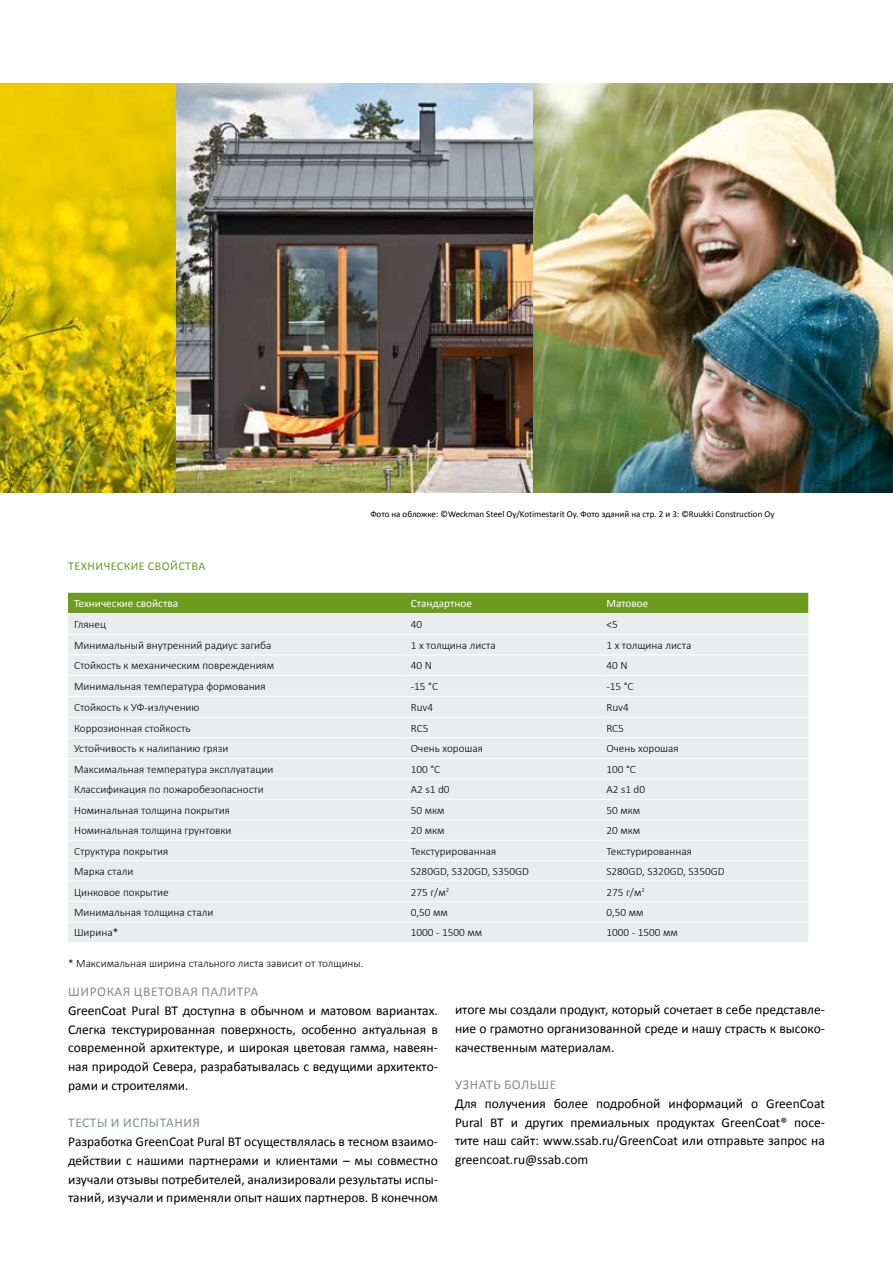
<style>
.page{position:relative;width:893px;height:1263px;background:#fff}
.page>*{position:absolute;margin:0;border:0;box-sizing:border-box;transform-origin:0 0}
.t1{font:13.5px/18.8px "Calibri";color:#000;text-align:justify}
.t2{font:13.5px "Calibri";letter-spacing:.04em;color:#868c95}
.t3{font:12px "Calibri";letter-spacing:.04em;color:#6c9c1f}
.t4{font:300 11.25px "Calibri";color:#000}
.t5{font:11.25px "Calibri";color:#fff}
.t6{font:9px "Calibri";color:#000}
</style>
<div class="page">
<div style="left:68px;top:593px;width:740px;height:20px;background:#6c9c1f"></div>
<div style="left:68px;top:614px;width:740px;height:328px;background:#ebecee"></div>
<hr style="left:68px;top:634px;width:337px;height:1px;background:#fff">
<hr style="left:405px;top:634px;width:195px;height:1px;background:#fff">
<hr style="left:600px;top:634px;width:208px;height:1px;background:#fff">
<hr style="left:68px;top:655px;width:337px;height:1px;background:#fff">
<hr style="left:405px;top:655px;width:195px;height:1px;background:#fff">
<hr style="left:600px;top:655px;width:208px;height:1px;background:#fff">
<hr style="left:68px;top:675px;width:337px;height:1px;background:#fff">
<hr style="left:405px;top:675px;width:195px;height:1px;background:#fff">
<hr style="left:600px;top:675px;width:208px;height:1px;background:#fff">
<hr style="left:68px;top:696px;width:337px;height:1px;background:#fff">
<hr style="left:405px;top:696px;width:195px;height:1px;background:#fff">
<hr style="left:600px;top:696px;width:208px;height:1px;background:#fff">
<hr style="left:68px;top:717px;width:337px;height:1px;background:#fff">
<hr style="left:405px;top:717px;width:195px;height:1px;background:#fff">
<hr style="left:600px;top:717px;width:208px;height:1px;background:#fff">
<hr style="left:68px;top:737px;width:337px;height:1px;background:#fff">
<hr style="left:405px;top:737px;width:195px;height:1px;background:#fff">
<hr style="left:600px;top:737px;width:208px;height:1px;background:#fff">
<hr style="left:68px;top:758px;width:337px;height:1px;background:#fff">
<hr style="left:405px;top:758px;width:195px;height:1px;background:#fff">
<hr style="left:600px;top:758px;width:208px;height:1px;background:#fff">
<hr style="left:68px;top:779px;width:337px;height:1px;background:#fff">
<hr style="left:405px;top:779px;width:195px;height:1px;background:#fff">
<hr style="left:600px;top:779px;width:208px;height:1px;background:#fff">
<hr style="left:68px;top:799px;width:337px;height:1px;background:#fff">
<hr style="left:405px;top:799px;width:195px;height:1px;background:#fff">
<hr style="left:600px;top:799px;width:208px;height:1px;background:#fff">
<hr style="left:68px;top:819px;width:337px;height:1px;background:#fff">
<hr style="left:405px;top:819px;width:195px;height:1px;background:#fff">
<hr style="left:600px;top:819px;width:208px;height:1px;background:#fff">
<hr style="left:68px;top:840px;width:337px;height:1px;background:#fff">
<hr style="left:405px;top:840px;width:195px;height:1px;background:#fff">
<hr style="left:600px;top:840px;width:208px;height:1px;background:#fff">
<hr style="left:68px;top:860px;width:337px;height:1px;background:#fff">
<hr style="left:405px;top:860px;width:195px;height:1px;background:#fff">
<hr style="left:600px;top:860px;width:208px;height:1px;background:#fff">
<hr style="left:68px;top:881px;width:337px;height:1px;background:#fff">
<hr style="left:405px;top:881px;width:195px;height:1px;background:#fff">
<hr style="left:600px;top:881px;width:208px;height:1px;background:#fff">
<hr style="left:68px;top:901px;width:337px;height:1px;background:#fff">
<hr style="left:405px;top:901px;width:195px;height:1px;background:#fff">
<hr style="left:600px;top:901px;width:208px;height:1px;background:#fff">
<hr style="left:68px;top:922px;width:337px;height:1px;background:#fff">
<hr style="left:405px;top:922px;width:195px;height:1px;background:#fff">
<hr style="left:600px;top:922px;width:208px;height:1px;background:#fff">
<img style="left:0;top:84px;width:893px;height:409px">
<img style="left:175px;top:84px;width:358px;height:409px">
<p class="t6" style="left:370px;top:509px;width:406px">Фото на обложке: ©Weckman Steel Oy/Kotimestarit Oy. Фото зданий на стр. 2 и 3: ©Ruukki Construction Oy</p>
<p class="t3" style="left:68px;top:559px;width:139px">ТЕХНИЧЕСКИЕ СВОЙСТВА</p>
<p class="t5" style="left:74px;top:596px;width:106px">Технические свойства</p>
<p class="t5" style="left:411px;top:596px;width:63px">Стандартное</p>
<p class="t5" style="left:606px;top:596px;width:44px">Матовое</p>
<p class="t4" style="left:74px;top:617px;width:34px">Глянец</p>
<p class="t4" style="left:411px;top:617px;width:13px">40</p>
<p class="t4" style="left:606px;top:617px;width:13px">&lt;5</p>
<p class="t4" style="left:74px;top:638px;width:199px">Минимальный внутренний радиус загиба</p>
<p class="t4" style="left:411px;top:638px;width:86px">1 х толщина листа</p>
<p class="t4" style="left:606px;top:638px;width:86px">1 х толщина листа</p>
<p class="t4" style="left:74px;top:659px;width:202px">Стойкость к механическим повреждениям</p>
<p class="t4" style="left:411px;top:659px;width:23px">40 N</p>
<p class="t4" style="left:606px;top:659px;width:23px">40 N</p>
<p class="t4" style="left:74px;top:679px;width:193px">Минимальная температура формования</p>
<p class="t4" style="left:411px;top:679px;width:29px">-15 °C</p>
<p class="t4" style="left:606px;top:679px;width:29px">-15 °C</p>
<p class="t4" style="left:74px;top:700px;width:127px">Стойкость к УФ-излучению</p>
<p class="t4" style="left:411px;top:700px;width:24px">Ruv4</p>
<p class="t4" style="left:606px;top:700px;width:24px">Ruv4</p>
<p class="t4" style="left:74px;top:721px;width:118px">Коррозионная стойкость</p>
<p class="t4" style="left:411px;top:721px;width:19px">RC5</p>
<p class="t4" style="left:606px;top:721px;width:19px">RC5</p>
<p class="t4" style="left:74px;top:741px;width:156px">Устойчивость к налипанию грязи</p>
<p class="t4" style="left:411px;top:741px;width:74px">Очень хорошая</p>
<p class="t4" style="left:606px;top:741px;width:74px">Очень хорошая</p>
<p class="t4" style="left:74px;top:762px;width:201px">Максимальная температура эксплуатации</p>
<p class="t4" style="left:411px;top:762px;width:31px">100 °C</p>
<p class="t4" style="left:606px;top:762px;width:31px">100 °C</p>
<p class="t4" style="left:74px;top:783px;width:191px">Классификация по пожаробезопасности</p>
<p class="t4" style="left:411px;top:783px;width:40px">A2 s1 d0</p>
<p class="t4" style="left:606px;top:783px;width:40px">A2 s1 d0</p>
<p class="t4" style="left:74px;top:803px;width:157px">Номинальная толщина покрытия</p>
<p class="t4" style="left:411px;top:803px;width:35px">50 мкм</p>
<p class="t4" style="left:606px;top:803px;width:35px">50 мкм</p>
<p class="t4" style="left:74px;top:824px;width:159px">Номинальная толщина грунтовки</p>
<p class="t4" style="left:411px;top:824px;width:35px">20 мкм</p>
<p class="t4" style="left:606px;top:824px;width:35px">20 мкм</p>
<p class="t4" style="left:74px;top:844px;width:96px">Структура покрытия</p>
<p class="t4" style="left:411px;top:844px;width:87px">Текстурированная</p>
<p class="t4" style="left:606px;top:844px;width:87px">Текстурированная</p>
<p class="t4" style="left:74px;top:864px;width:61px">Марка стали</p>
<p class="t4" style="left:411px;top:864px;width:120px">S280GD, S320GD, S350GD</p>
<p class="t4" style="left:606px;top:864px;width:120px">S280GD, S320GD, S350GD</p>
<p class="t4" style="left:74px;top:885px;width:96px">Цинковое покрытие</p>
<p class="t4" style="left:411px;top:885px;width:40px">275 г/м<sup>2</sup></p>
<p class="t4" style="left:606px;top:885px;width:40px">275 г/м<sup>2</sup></p>
<p class="t4" style="left:74px;top:905px;width:141px">Минимальная толщина стали</p>
<p class="t4" style="left:411px;top:905px;width:39px">0,50 мм</p>
<p class="t4" style="left:606px;top:905px;width:39px">0,50 мм</p>
<p class="t4" style="left:74px;top:926px;width:46px">Ширина*</p>
<p class="t4" style="left:411px;top:926px;width:73px">1000 - 1500 мм</p>
<p class="t4" style="left:606px;top:926px;width:73px">1000 - 1500 мм</p>
<p class="t4" style="left:68px;top:957px;width:297px">* Максимальная ширина стального листа зависит от толщины.</p>
<p class="t2" style="left:68px;top:983px;width:192px">ШИРОКАЯ ЦВЕТОВАЯ ПАЛИТРА</p>
<p class="t1" style="left:68px;top:1000px;width:371px">GreenCoat Pural BT доступна в обычном и матовом вариантах.<br>Слегка текстурированная поверхность, особенно актуальная в современной архитектуре, и широкая цветовая гамма, навеян&shy;ная природой Севера, разрабатывалась с ведущими архитекто&shy;рами и строителями.</p>
<p class="t2" style="left:68px;top:1114px;width:133px">ТЕСТЫ И ИСПЫТАНИЯ</p>
<p class="t1" style="left:68px;top:1131px;width:371px">Разработка GreenCoat Pural BT осуществлялась в тесном взаимо&shy;действии с нашими партнерами и клиентами – мы совместно изучали отзывы потребителей, анализировали результаты испы&shy;таний, изучали и применяли опыт наших партнеров. В конечном</p>
<p class="t1" style="left:455px;top:999px;width:371px">итоге мы создали продукт, который сочетает в себе представле&shy;ние о грамотно организованной среде и нашу страсть к высоко&shy;качественным материалам.</p>
<p class="t2" style="left:455px;top:1076px;width:103px">УЗНАТЬ БОЛЬШЕ</p>
<p class="t1" style="left:455px;top:1093px;width:371px">Для получения более подробной информаций о GreenCoat Pural BT и других премиальных продуктах GreenCoat® посе&shy;тите наш сайт: www.ssab.ru/GreenCoat или отправьте запрос на greencoat.ru@ssab.com</p>
</div>
